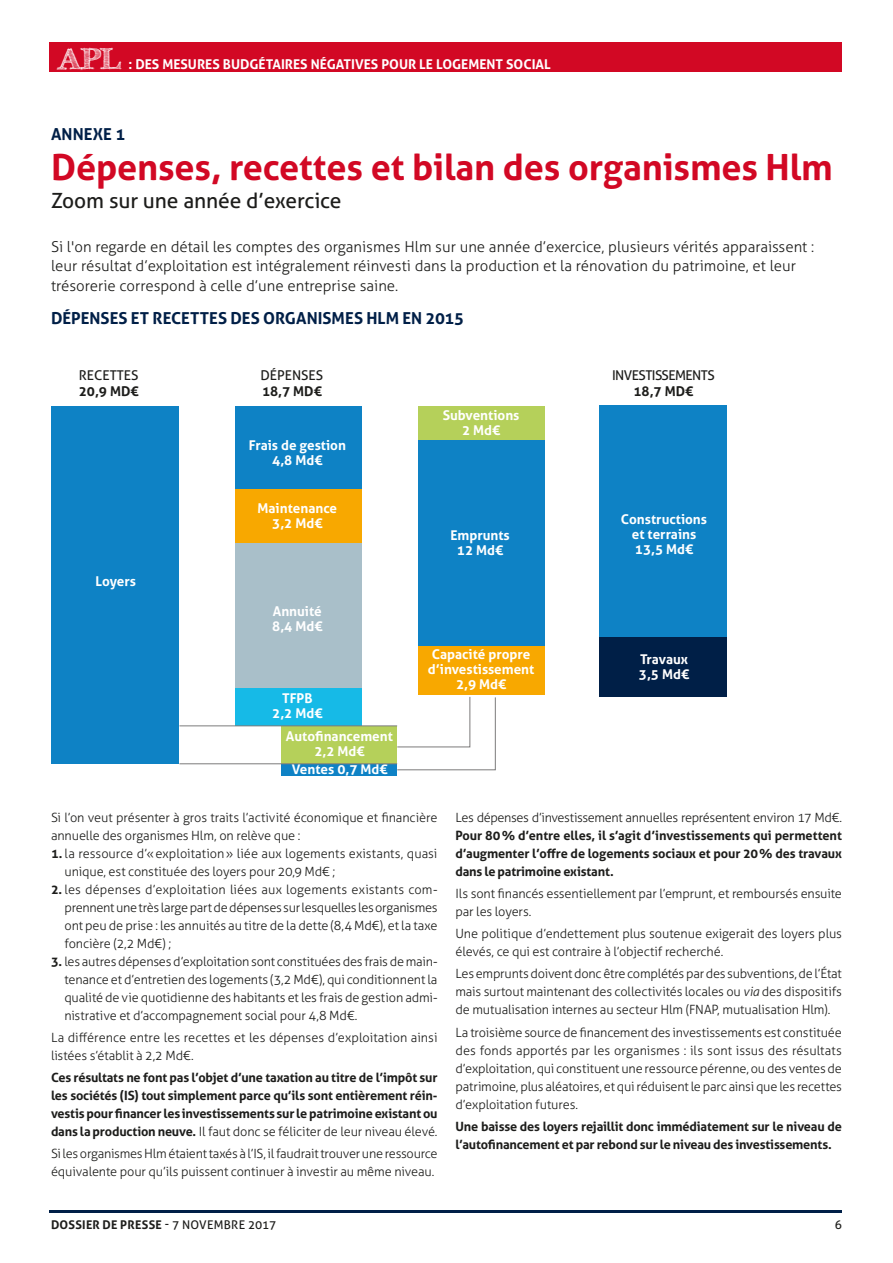
<style>
.page{position:relative;width:893px;height:1263px;background:#fff}
.page>*{position:absolute;margin:0;border:0;box-sizing:border-box;transform-origin:0 0}
.t1{font:700 36px "Aller";letter-spacing:-.005em;color:#d20824}
.t2{font:700 30px "FFF Tusj";color:#fff}
.t3{font:21px "Aller";letter-spacing:-.005em;color:#1d1d1b}
.t4{font:700 16.5px "Aller";color:#001f47}
.t5{font:300 15px/19.5px "Aller";color:#1d1d1b}
.t6{font:700 13.5px/15px "Aller";color:#fff;text-align:center}
.t7{font:700 13.5px "Aller";color:#1d1d1b}
.t8{font:13.5px "Aller";color:#1d1d1b}
.t9{font:13.5px "Aller";letter-spacing:-.04em;color:#1d1d1b}
.t10{font:300 12.75px/18px "Aller";letter-spacing:-.01em;color:#1d1d1b}
.t11{font:700 12.75px/18px "Aller";letter-spacing:-.015em;color:#1d1d1b;text-align:justify}
.t12{font:300 12.75px "Aller";letter-spacing:-.03em;color:#1d1d1b}
.t13{font:700 12px "Aller";letter-spacing:.02em;color:#1d1d1b}
.t14{font:12px "Aller";color:#1d1d1b}
.s1{font-weight:700}
.s2{font-weight:300}
.s3{font-style:italic}
.s4{font-weight:400}
</style>
<div class="page">
<hr style="left:50px;top:1210px;width:792px;height:3px;background:#001f47">
<div style="left:50px;top:43px;width:792px;height:29px;background:#d20824"></div>
<div style="left:282px;top:726px;width:115px;height:38px;background:#b5d05a"></div>
<div style="left:282px;top:764px;width:115px;height:12px;background:#0e82c5"></div>
<div style="left:235px;top:688px;width:127px;height:38px;background:#16bae7"></div>
<div style="left:235px;top:488px;width:127px;height:55px;background:#f8a800"></div>
<div style="left:235px;top:406px;width:127px;height:82px;background:#0e82c5"></div>
<div style="left:235px;top:543px;width:127px;height:145px;background:#a9bfc9"></div>
<div style="left:418px;top:406px;width:126px;height:34px;background:#b5d05a"></div>
<div style="left:418px;top:645px;width:126px;height:50px;background:#f8a800"></div>
<div style="left:418px;top:440px;width:126px;height:205px;background:#0e82c5"></div>
<div style="left:600px;top:406px;width:127px;height:231px;background:#0e82c5"></div>
<div style="left:600px;top:637px;width:127px;height:60px;background:#001f47"></div>
<div style="left:51px;top:406px;width:128px;height:358px;background:#0e82c5"></div>
<hr style="left:179px;top:725px;width:218px;height:1px;background:#7c7b7b">
<hr style="left:179px;top:763px;width:218px;height:1px;background:#7c7b7b">
<svg style="left:397px;top:697px;width:99px;height:73px"></svg>
<h2 class="t2" style="left:58px;top:41px;width:64px">APL</h2>
<p class="t6" style="left:128px;top:56px;width:424px">: DES MESURES BUDGÉTAIRES NÉGATIVES POUR LE LOGEMENT SOCIAL</p>
<p class="t4" style="left:51px;top:124px;width:76px">ANNEXE 1</p>
<h1 class="t1" style="left:51px;top:145px;width:783px">Dépenses, recettes et bilan des organismes Hlm</h1>
<h3 class="t3" style="left:51px;top:188px;width:292px">Zoom sur une année d’exercice</h3>
<p class="t5" style="left:51px;top:236px;width:765px">Si l'on regarde en détail les comptes des organismes Hlm sur une année d’exercice, plusieurs vérités apparaissent : leur résultat d’exploitation est intégralement réinvesti dans la production et la rénovation du patrimoine, et leur trésorerie correspond à celle d’une entreprise saine.</p>
<p class="t4" style="left:51px;top:308px;width:415px">DÉPENSES ET RECETTES DES ORGANISMES HLM EN 2015</p>
<p class="t8" style="left:79px;top:367px;width:61px">RECETTES</p>
<p class="t7" style="left:79px;top:383px;width:61px">20,9 MD€</p>
<p class="t6" style="left:96px;top:574px;width:42px">Loyers</p>
<p class="t8" style="left:261px;top:367px;width:64px">DÉPENSES</p>
<p class="t7" style="left:262px;top:383px;width:61px">18,7 MD€</p>
<p class="t6" style="left:249px;top:438px;width:99px">Frais de gestion<br>4,8 Md€</p>
<p class="t6" style="left:258px;top:501px;width:81px">Maintenance<br>3,2 Md€</p>
<p class="t6" style="left:272px;top:603px;width:52px;text-align:left">Annuité<br>8,4 Md€</p>
<p class="t6" style="left:272px;top:691px;width:52px">TFPB<br>2,2 Md€</p>
<p class="t6" style="left:286px;top:728px;width:109px">Autofinancement<br>2,2 Md€</p>
<p class="t6" style="left:292px;top:762px;width:97px">Ventes 0,7 Md€</p>
<p class="t6" style="left:443px;top:407px;width:78px">Subventions<br>2 Md€</p>
<p class="t6" style="left:450px;top:528px;width:61px">Emprunts<br>12 Md€</p>
<p class="t6" style="left:428px;top:646px;width:108px">Capacité propre d’investissement<br>2,9 Md€</p>
<p class="t9" style="left:612px;top:367px;width:104px">INVESTISSEMENTS</p>
<p class="t7" style="left:633px;top:383px;width:61px">18,7 MD€</p>
<p class="t6" style="left:621px;top:512px;width:88px">Constructions et terrains<br>13,5 Md€</p>
<p class="t6" style="left:639px;top:652px;width:52px;text-align:left">Travaux<br>3,5 Md€</p>
<p class="t10" style="left:51px;top:808px;width:388px">Si l’on veut présenter à gros traits l’activité économique et financière annuelle des organismes Hlm, on relève que :</p>
<p class="t10" style="left:65px;top:844px;width:374px;text-indent:-14px"><span class="s1">1.</span> la ressource d’«exploitation» liée aux logements existants, quasi unique, est constituée des loyers pour 20,9 Md€ ;</p>
<p class="t10" style="left:65px;top:880px;width:374px;text-align:justify;text-indent:-13px"><span class="s1">2.</span> les dépenses d’exploitation liées aux logements existants com&shy;prennent une très large part de dépenses sur lesquelles les organismes ont peu de prise : les annuités au titre de la dette (8,4 Md€), et la taxe foncière (2,2 Md€) ;</p>
<p class="t10" style="left:64px;top:952px;width:375px;text-align:justify;text-indent:-13px"><span class="s1">3.</span> les autres dépenses d’exploitation sont constituées des frais de main&shy;tenance et d’entretien des logements (3,2 Md€), qui conditionnent la qualité de vie quotidienne des habitants et les frais de gestion admi&shy;nistrative et d’accompagnement social pour 4,8 Md€.</p>
<p class="t10" style="left:51px;top:1028px;width:388px">La différence entre les recettes et les dépenses d’exploitation ainsi listées s’établit à 2,2 Md€.</p>
<p class="t11" style="left:51px;top:1068px;width:388px">Ces résultats ne font pas l’objet d’une taxation au titre de l’impôt sur les sociétés (IS) tout simplement parce qu’ils sont entièrement réin&shy;vestis pour financer les investissements sur le patrimoine existant ou dans la production neuve. <span class="s2">Il faut donc se féliciter de leur niveau élevé.</span></p>
<p class="t10" style="left:51px;top:1145px;width:388px">Si les organismes Hlm étaient taxés à l’IS, il faudrait trouver une ressource équivalente pour qu’ils puissent continuer à investir au même niveau.</p>
<p class="t12" style="left:455px;top:809px;width:388px">Les dépenses d’investissement annuelles représentent environ 17 Md€.</p>
<p class="t11" style="left:455px;top:826px;width:388px">Pour 80% d’entre elles, il s’agit d’investissements qui permettent d’augmenter l’offre de logements sociaux et pour 20% des travaux dans le patrimoine existant.</p>
<p class="t10" style="left:455px;top:884px;width:388px">Ils sont financés essentiellement par l’emprunt, et remboursés ensuite par les loyers.</p>
<p class="t10" style="left:455px;top:925px;width:388px">Une politique d’endettement plus soutenue exigerait des loyers plus élevés, ce qui est contraire à l’objectif recherché.</p>
<p class="t10" style="left:455px;top:965px;width:388px;text-align:justify">Les emprunts doivent donc être complétés par des subventions, de l’État mais surtout maintenant des collectivités locales ou <span class="s3">via</span> des dispositifs de mutualisation internes au secteur Hlm (FNAP, mutualisation Hlm).</p>
<p class="t10" style="left:455px;top:1023px;width:388px;text-align:justify">La troisième source de financement des investissements est constituée des fonds apportés par les organismes : ils sont issus des résultats d’exploitation, qui constituent une ressource pérenne, ou des ventes de patrimoine, plus aléatoires, et qui réduisent le parc ainsi que les recettes d’exploitation futures.</p>
<p class="t11" style="left:455px;top:1117px;width:388px">Une baisse des loyers rejaillit donc immédiatement sur le niveau de l’autofinancement et par rebond sur le niveau des investissements.</p>
<p class="t13" style="left:51px;top:1217px;width:227px">DOSSIER DE PRESSE <span class="s4">- 7 NOVEMBRE 2017</span></p>
<p class="t14" style="left:835px;top:1217px;width:9px">6</p>
</div>
